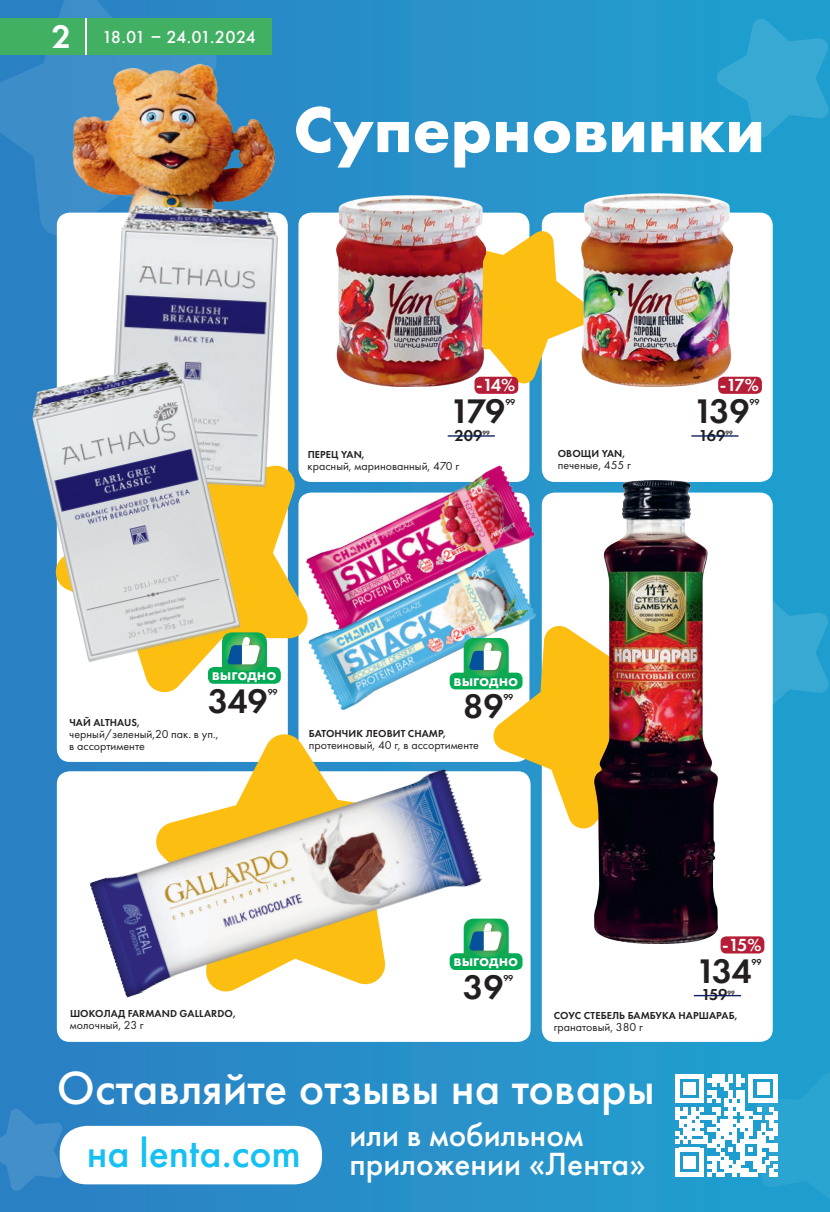
<style>
.page{position:relative;width:830px;height:1212px;background:#fff}
.page>*{position:absolute;margin:0;border:0;box-sizing:border-box;transform-origin:0 0}
.t1{font:700 67.35px "Futura PT";color:#fff}
.t2{font:500 48.3px "Futura PT";color:#fff}
.t3{font:500 41.85px "Futura PT";color:#15c0f2}
.BIG_PRICE_21{font:600 35.4px "Futura PT";letter-spacing:-.025em;color:#231f20}
.t4{font:600 33.9px "Futura PT";color:#fff}
.t5{font:500 33.3px "Futura PT";color:#fff}
.t6{font:500 18.15px "Futura PT";letter-spacing:-.05em;color:#fff}
.XX__21{font:600 18.15px "Futura PT";color:#fff}
.XX__21-2{font:600 17.85px "Futura PT";color:#fff}
.OLD_PRICE_2021_20mm{font:600 16.5px "Futura PT";letter-spacing:-.01em;color:#231f20}
.DESCRIPTION{font:12px/12px "Futura PT";color:#231f20}
.t7{font:600 10.5px "Futura PT";letter-spacing:.01em;color:#231f20}
.BIG_PRICE_21-2{font:600 9px "Futura PT";letter-spacing:-.03em;color:#231f20}
.OLD_PRICE_2021_20mm-2{font:600 6.45px "Futura PT";color:#231f20}
</style>
<div class="page">
<div style="left:0;top:0;width:829px;height:1212px;background:linear-gradient(to right,#2d7fc3,#22a1d0)"></div>
<svg style="left:0;top:0;width:221px;height:240px;background:#3186c6"></svg>
<img style="left:48px;top:44px;width:240px;height:234px">
<div style="left:57px;top:213px;width:231px;height:549px;background:#fff;border-radius:13px"></div>
<div style="left:57px;top:771px;width:473px;height:271px;background:#fff;border-radius:13px"></div>
<div style="left:298px;top:213px;width:231px;height:269px;background:#fff;border-radius:13px"></div>
<div style="left:298px;top:493px;width:231px;height:269px;background:#fff;border-radius:13px"></div>
<div style="left:541px;top:213px;width:231px;height:269px;background:#fff;border-radius:13px"></div>
<div style="left:541px;top:493px;width:231px;height:549px;background:#fff;border-radius:13px"></div>
<svg style="left:262px;top:730px;width:46px;height:23px"></svg>
<svg style="left:485px;top:228px;width:96px;height:158px"></svg>
<svg style="left:52px;top:431px;width:247px;height:266px"></svg>
<svg style="left:493px;top:625px;width:101px;height:207px;fill:#fdbe12"></svg>
<svg style="left:772px;top:591px;width:57px;height:123px;background:#2fa5d1"></svg>
<svg style="left:715px;top:16px;width:114px;height:124px;background:#2ba3d0"></svg>
<svg style="left:0;top:1107px;width:64px;height:85px;background:#398ac8"></svg>
<div style="left:0;top:18px;width:271px;height:37px;background:#41b063"></div>
<hr style="left:85px;top:18px;width:1px;height:37px;background:#fff">
<div style="left:720px;top:936px;width:44px;height:17px;background:#b61e37;border-radius:6px"></div>
<hr style="left:693px;top:995px;width:47px;height:1px;background:#102261">
<hr style="left:829px;top:0;width:1px;height:483px;background:#41b063">
<div style="left:60px;top:1126px;width:262px;height:58px;background:#fff;border-radius:27px"></div>
<svg style="left:72px;top:753px;width:427px;height:245px"></svg>
<img style="left:594px;top:480px;width:123px;height:463px">
<svg style="left:674px;top:1070px;width:155px;height:136px"></svg>
<img style="left:293px;top:453px;width:254px;height:189px">
<img style="left:296px;top:534px;width:250px;height:190px">
<div style="left:449px;top:953px;width:73px;height:17px;background:#03ad56;border-radius:6px"></div>
<svg style="left:463px;top:918px;width:45px;height:38px"></svg>
<div style="left:453px;top:956px;width:66px;height:14px;background:#05a452"></div>
<div style="left:208px;top:667px;width:73px;height:17px;background:#03ad56;border-radius:6px"></div>
<svg style="left:222px;top:632px;width:45px;height:38px"></svg>
<div style="left:211px;top:670px;width:67px;height:14px;background:#05a452"></div>
<img style="left:336px;top:196px;width:149px;height:191px">
<img style="left:581px;top:193px;width:150px;height:194px">
<img style="left:108px;top:204px;width:173px;height:283px">
<img style="left:27px;top:359px;width:216px;height:303px">
<div style="left:717px;top:377px;width:44px;height:17px;background:#b61e37;border-radius:6px"></div>
<hr style="left:691px;top:435px;width:47px;height:2px;background:#102261">
<div style="left:474px;top:377px;width:44px;height:17px;background:#b61e37;border-radius:6px"></div>
<hr style="left:447px;top:435px;width:47px;height:2px;background:#102261">
<div style="left:449px;top:673px;width:73px;height:16px;background:#03ad56;border-radius:6px"></div>
<svg style="left:463px;top:638px;width:45px;height:37px"></svg>
<div style="left:453px;top:675px;width:66px;height:14px;background:#05a452"></div>
<p class="t4" style="left:52px;top:15px;width:21px">2</p>
<p class="t6" style="left:102px;top:26px;width:155px">18.01 – 24.01.2024</p>
<p class="t1" style="left:293px;top:86px;width:473px">Суперновинки</p>
<p class="XX__21" style="left:476px;top:373px;width:40px">-14%</p>
<p class="XX__21" style="left:719px;top:373px;width:41px">-17%</p>
<p class="BIG_PRICE_21" style="left:450px;top:389px;width:56px">179</p>
<p class="BIG_PRICE_21-2" style="left:505px;top:397px;width:11px">99</p>
<p class="BIG_PRICE_21" style="left:693px;top:389px;width:58px">139</p>
<p class="BIG_PRICE_21-2" style="left:749px;top:397px;width:11px">99</p>
<p class="OLD_PRICE_2021_20mm" style="left:454px;top:425px;width:30px">209</p>
<p class="OLD_PRICE_2021_20mm-2" style="left:482px;top:429px;width:9px">99</p>
<p class="OLD_PRICE_2021_20mm" style="left:698px;top:425px;width:28px">169</p>
<p class="OLD_PRICE_2021_20mm-2" style="left:725px;top:429px;width:9px">99</p>
<p class="t7" style="left:307px;top:448px;width:58px">ПЕРЕЦ YAN,</p>
<p class="DESCRIPTION" style="left:307px;top:460px;width:153px">красный, маринованный, 470 г</p>
<p class="t7" style="left:557px;top:447px;width:69px">ОВОЩИ YAN,</p>
<p class="DESCRIPTION" style="left:557px;top:459px;width:75px">печеные, 455 г</p>
<p class="XX__21-2" style="left:212px;top:663px;width:66px">выгодно</p>
<p class="BIG_PRICE_21" style="left:208px;top:679px;width:61px">349</p>
<p class="BIG_PRICE_21-2" style="left:267px;top:686px;width:11px">99</p>
<p class="t7" style="left:69px;top:716px;width:72px">ЧАЙ ALTHAUS,</p>
<p class="DESCRIPTION" style="left:69px;top:728px;width:151px">черный/зеленый,20 пак. в уп., в ассортименте</p>
<p class="XX__21-2" style="left:453px;top:668px;width:66px">выгодно</p>
<p class="BIG_PRICE_21" style="left:463px;top:684px;width:42px">89</p>
<p class="BIG_PRICE_21-2" style="left:503px;top:692px;width:11px">99</p>
<p class="t7" style="left:309px;top:727px;width:138px">БАТОНЧИК ЛЕОВИТ CHAMP,</p>
<p class="DESCRIPTION" style="left:309px;top:739px;width:171px">протеиновый, 40 г, в ассортименте</p>
<p class="t7" style="left:70px;top:1007px;width:167px">ШОКОЛАД FARMAND GALLARDO,</p>
<p class="DESCRIPTION" style="left:70px;top:1019px;width:75px">молочный, 23 г</p>
<p class="XX__21-2" style="left:453px;top:949px;width:66px">выгодно</p>
<p class="BIG_PRICE_21" style="left:463px;top:965px;width:42px">39</p>
<p class="BIG_PRICE_21-2" style="left:503px;top:972px;width:11px">99</p>
<p class="XX__21" style="left:721px;top:933px;width:41px">-15%</p>
<p class="BIG_PRICE_21" style="left:695px;top:949px;width:57px">134</p>
<p class="BIG_PRICE_21-2" style="left:751px;top:956px;width:11px">99</p>
<p class="OLD_PRICE_2021_20mm" style="left:701px;top:984px;width:27px">159</p>
<p class="OLD_PRICE_2021_20mm-2" style="left:727px;top:988px;width:9px">99</p>
<p class="t7" style="left:553px;top:1009px;width:185px">СОУС СТЕБЕЛЬ БАМБУКА НАРШАРАБ,</p>
<p class="DESCRIPTION" style="left:553px;top:1021px;width:91px">гранатовый, 380 г</p>
<p class="t2" style="left:57px;top:1059px;width:599px">Оставляйте отзывы на товары</p>
<p class="t3" style="left:87px;top:1127px;width:216px">на lenta.com</p>
<p class="t5" style="left:349px;top:1114px;width:235px">или в мобильном</p>
<p class="t5" style="left:349px;top:1144px;width:298px">приложении «Лента»</p>
</div>
